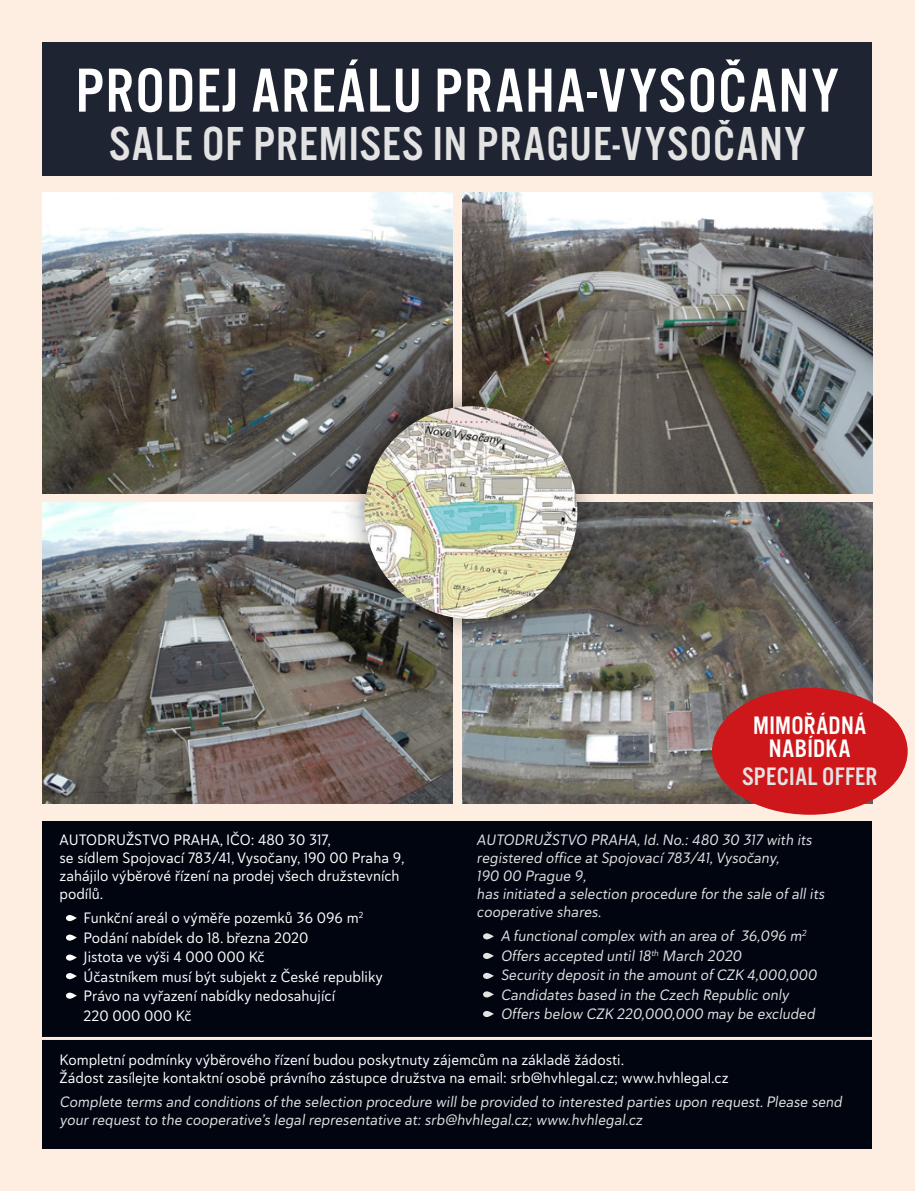
<style>
.page{position:relative;width:915px;height:1191px;background:#fff}
.page>*{position:absolute;margin:0;border:0;box-sizing:border-box;transform-origin:0 0}
.t1{font:64.5px "Alternate Got No 3 D";letter-spacing:.02em;color:#fff}
.t2{font:49.5px "Alternate Got No 3 D";letter-spacing:.02em;color:#e3e3e3}
.t3{font:26.25px/22.6px "Alternate Got No 3 D";letter-spacing:.01em;color:#fff;text-align:center}
.t4{font:26.25px "Alternate Got No 3 D";letter-spacing:.01em;color:#e3e3e3}
.t5{font:15px/18px "Haboro Soft Nor Reg";color:#e3e3e3}
.t6{font:15px/19.5px "Haboro Soft Nor Reg";color:#fff}
</style>
<div class="page">
<div style="left:0;top:0;width:914px;height:1191px;background:#feeee2"></div>
<div style="left:43px;top:43px;width:829px;height:133px;background:#1f2432"></div>
<img style="left:43px;top:193px;width:410px;height:301px">
<img style="left:462px;top:193px;width:410px;height:301px">
<img style="left:462px;top:502px;width:410px;height:301px">
<img style="left:43px;top:502px;width:410px;height:301px">
<div style="left:341px;top:383px;width:260px;height:259px;background:#000;opacity:.4"></div>
<img style="left:364px;top:406px;width:213px;height:213px;border-radius:106px">
<div style="left:42px;top:821px;width:829px;height:327px;background:#010510"></div>
<hr style="left:36px;top:1037px;width:851px;height:3px;background:#feeee2">
<div style="left:711px;top:688px;width:196px;height:126px;background:#cd171a;border-radius:50%"></div>
<svg style="left:66px;top:915px;width:11px;height:6px"></svg>
<svg style="left:483px;top:933px;width:10px;height:6px"></svg>
<svg style="left:66px;top:934px;width:11px;height:6px"></svg>
<svg style="left:483px;top:953px;width:10px;height:6px"></svg>
<svg style="left:66px;top:954px;width:11px;height:6px"></svg>
<svg style="left:483px;top:972px;width:10px;height:7px"></svg>
<svg style="left:66px;top:973px;width:11px;height:6px"></svg>
<svg style="left:66px;top:992px;width:11px;height:6px"></svg>
<svg style="left:483px;top:991px;width:10px;height:6px"></svg>
<svg style="left:483px;top:1011px;width:10px;height:6px"></svg>
<h1 class="t1" style="left:76px;top:56px;width:764px">PRODEJ AREÁLU PRAHA-VYSOČANY</h1>
<h2 class="t2" style="left:109px;top:117px;width:698px">SALE OF PREMISES IN PRAGUE-VYSOČANY</h2>
<p class="t6" style="left:60px;top:831px;width:346px;line-height:18px">AUTODRUŽSTVO PRAHA, IČO: 480 30 317,<br>se sídlem Spojovací 783/41, Vysočany, 190 00 Praha 9, zahájilo výběrové řízení na prodej všech družstevních podílů.</p>
<p class="t6" style="left:84px;top:908px;width:300px">Funkční areál o výměře pozemků 36 096 m<sup>2<br></sup>Podání nabídek do 18. března 2020<br>Jistota ve výši 4 000 000 Kč<br>Účastníkem musí být subjekt z České republiky<br>Právo na vyřazení nabídky nedosahující<br>220 000 000 Kč</p>
<h3 class="t3" style="left:753px;top:714px;width:115px">MIMOŘÁDNÁ<br>NABÍDKA</h3>
<h3 class="t4" style="left:741px;top:762px;width:137px">SPECIAL OFFER</h3>
<p class="t5" style="left:476px;top:831px;width:352px">AUTODRUŽSTVO PRAHA,Id.No.: 480 30 317 with its registered office at Spojovací 783/41,Vysočany,<br>190 00 Prague 9,<br>has initiated a selection procedure forthe sale of all its cooperative shares.</p>
<p class="t5" style="left:500px;top:926px;width:320px;line-height:19.5px">A functional complex with an area of 36,096 m<sup>2<br></sup>Offers accepted until 18<sup>th</sup> March 2020<br>Security deposit in the amount of CZK 4,000,000<br>Candidates based in the Czech Republic only Offers below CZK 220,000,000 may be excluded</p>
<p class="t6" style="left:60px;top:1050px;width:670px;line-height:18px">Kompletní podmínky výběrového řízení budou poskytnuty zájemcům na základě žádosti.<br>Žádost zasílejte kontaktní osobě právního zástupce družstva na email: srb@hvhlegal.cz; www.hvhlegal.cz</p>
<p class="t5" style="left:60px;top:1092px;width:786px">Complete terms and conditions of the selection procedure will be provided to interested parties upon request.Please send yourrequest to the cooperative’s legal representative at: srb@hvhlegal.cz; www.hvhlegal.cz</p>
</div>
